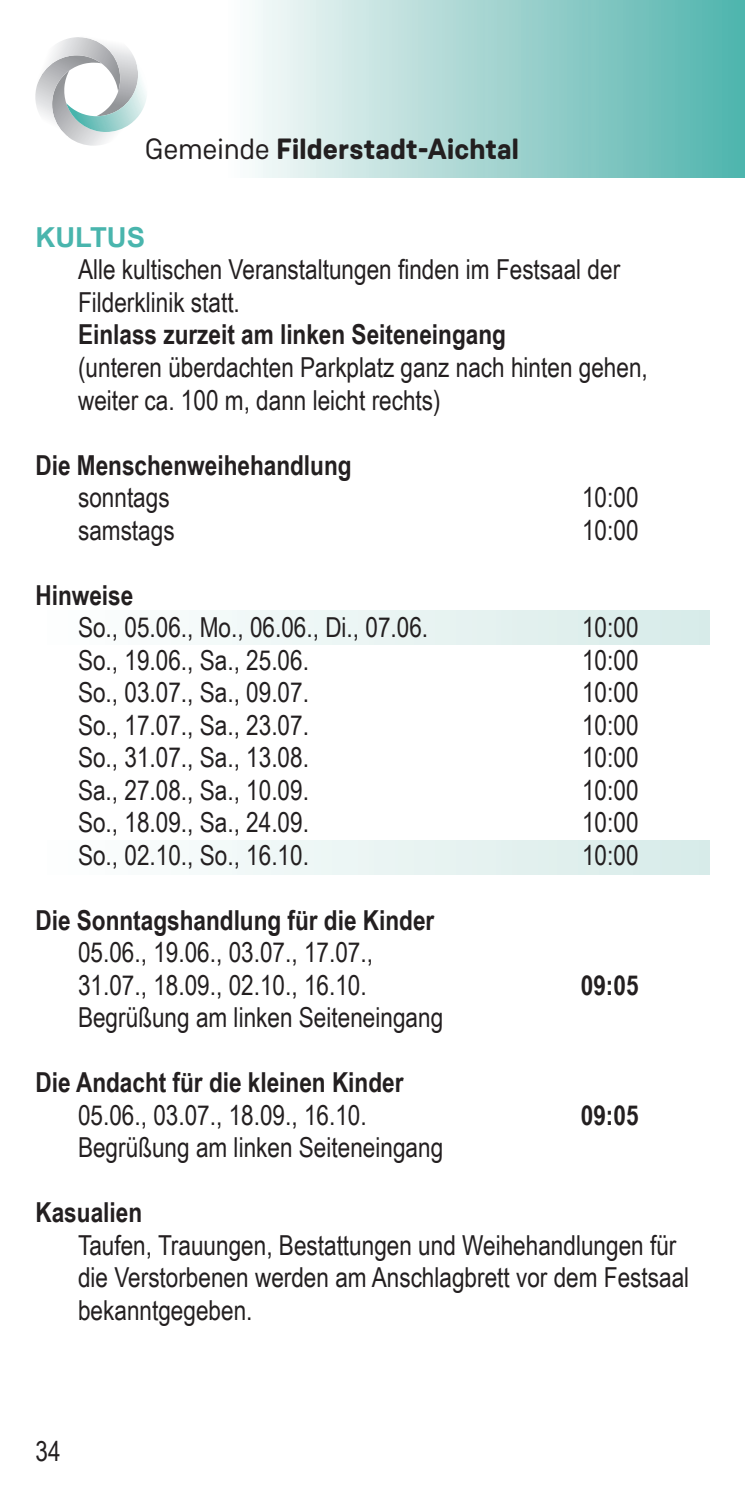
<style>
.page{position:relative;width:745px;height:1489px;background:#fff}
.page>*{position:absolute;margin:0;border:0;box-sizing:border-box;transform-origin:0 0}
.t1{font:700 29.25px "Weissenhof Grotesk";color:#231f20}
.Default{font:27.5px/32.5px "Arial Narrow";color:#231f20}
.Default-2{font:700 27.5px/32.5px "Arial Narrow";color:#231f20}
.t2{font:700 27.5px "Arial";color:#49b5ad}
.s1{font-weight:400}
.s2{font-weight:700}
</style>
<div class="page">
<div style="left:35px;top:610px;width:674px;height:34px;background:linear-gradient(to right,#feffff,#d7ebe9)"></div>
<div style="left:35px;top:840px;width:674px;height:34px;background:linear-gradient(to right,#feffff,#d7ebe9)"></div>
<svg style="left:255px;top:0;width:489px;height:177px;background:#a1d4d1"></svg>
<svg style="left:35px;top:37px;width:111px;height:109px"></svg>
<img style="left:66px;top:103px;width:64px;height:29px">
<img style="left:96px;top:62px;width:42px;height:54px">
<p class="t1" style="left:145px;top:131px;width:375px"><span class="s1">Gemeinde</span> Filderstadt-Aichtal</p>
<p class="t2" style="left:35px;top:218px;width:111px">KULTUS</p>
<p class="Default" style="left:78px;top:252px;width:543px">Alle kultischen Veranstaltungen finden im Festsaal der<br>Filderklinik statt.</p>
<p class="Default-2" style="left:78px;top:317px;width:429px">Einlass zurzeit am linken Seiteneingang</p>
<p class="Default" style="left:78px;top:350px;width:571px">(unteren überdachten Parkplatz ganz nach hinten gehen, weiter ca. 100 m, dann leicht rechts)</p>
<p class="Default-2" style="left:78px;top:447px;width:275px;text-indent:-43px">Die Menschenweihehandlung <span class="s1">sonntags</span></p>
<p class="Default" style="left:581px;top:480px;width:58px">10:00</p>
<p class="Default" style="left:78px;top:512px;width:98px">samstags</p>
<p class="Default" style="left:581px;top:512px;width:58px">10:00</p>
<p class="Default" style="left:78px;top:577px;width:351px;text-indent:-43px"><span class="s2">Hinweise<br></span>So., 05.06., Mo., 06.06., Di., 07.06.</p>
<p class="Default" style="left:581px;top:610px;width:58px">10:00</p>
<p class="Default" style="left:78px;top:642px;width:232px">So., 19.06., Sa., 25.06.</p>
<p class="Default" style="left:581px;top:642px;width:58px">10:00</p>
<p class="Default" style="left:78px;top:675px;width:232px">So., 03.07., Sa., 09.07.</p>
<p class="Default" style="left:581px;top:675px;width:58px">10:00</p>
<p class="Default" style="left:78px;top:707px;width:232px">So., 17.07., Sa., 23.07.</p>
<p class="Default" style="left:581px;top:707px;width:58px">10:00</p>
<p class="Default" style="left:78px;top:740px;width:232px">So., 31.07., Sa., 13.08.</p>
<p class="Default" style="left:581px;top:740px;width:58px">10:00</p>
<p class="Default" style="left:78px;top:772px;width:232px">Sa., 27.08., Sa., 10.09.</p>
<p class="Default" style="left:581px;top:772px;width:58px">10:00</p>
<p class="Default" style="left:78px;top:805px;width:232px">So., 18.09., Sa., 24.09.</p>
<p class="Default" style="left:581px;top:805px;width:58px">10:00</p>
<p class="Default" style="left:78px;top:837px;width:232px">So., 02.10., So., 16.10.</p>
<p class="Default" style="left:581px;top:837px;width:58px">10:00</p>
<p class="Default" style="left:78px;top:902px;width:357px;text-indent:-43px"><span class="s2">Die Sonntagshandlung für die Kinder<br></span>05.06., 19.06., 03.07., 17.07.,<br>31.07., 18.09., 02.10., 16.10.</p>
<p class="Default" style="left:78px;top:1000px;width:366px">Begrüßung am linken Seiteneingang</p>
<p class="Default-2" style="left:35px;top:1065px;width:369px;text-align:center">Die Andacht für die kleinen Kinder<br><span class="s1">05.06., 03.07., 18.09., 16.10.</span></p>
<p class="Default-2" style="left:580px;top:967px;width:59px">09:05</p>
<p class="Default-2" style="left:580px;top:1097px;width:59px">09:05</p>
<p class="Default" style="left:78px;top:1130px;width:366px">Begrüßung am linken Seiteneingang</p>
<p class="Default" style="left:78px;top:1195px;width:612px;text-indent:-43px"><span class="s2">Kasualien<br></span>Taufen, Trauungen, Bestattungen und Weihehandlungen für die Verstorbenen werden am Anschlagbrett vor dem Festsaal bekanntgegeben.</p>
<p class="Default" style="left:35px;top:1433px;width:27px">34</p>
</div>
